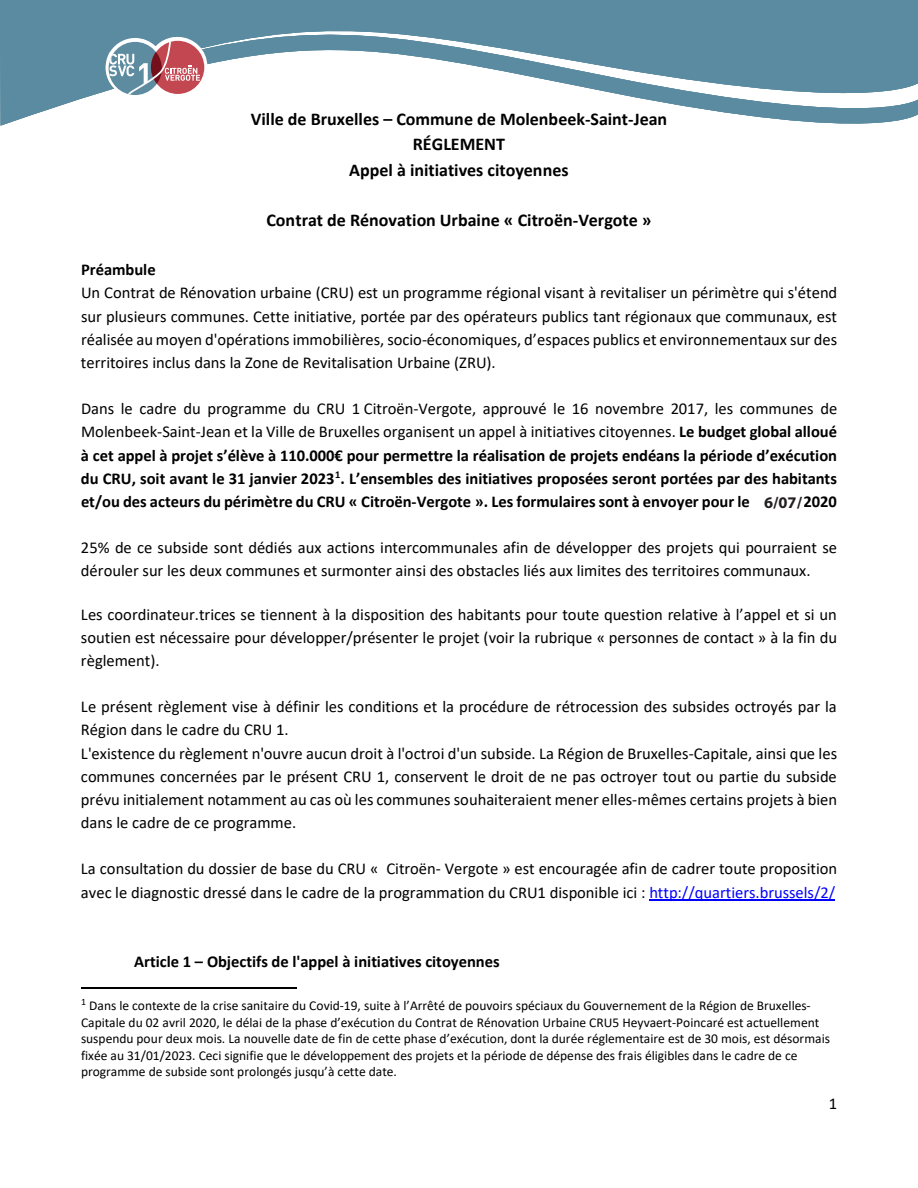
<style>
.page{position:relative;width:918px;height:1188px;background:#fff}
.page>*{position:absolute;margin:0;border:0;box-sizing:border-box;transform-origin:0 0}
.t1{font:700 18px/25.3px "Calibri";color:#000;text-align:center}
.t2{font:16.5px/23.2px "Calibri";color:#000}
.t3{font:700 16.5px/23.2px "Calibri";letter-spacing:-.005em;color:#000;text-align:justify}
.t4{font:700 16.35px "Myriad Pro";color:#231f20}
.t5{font:13.5px/16.5px "Calibri";color:#000}
.s1{font-weight:400}
.s2{color:#00f}
</style>
<div class="page">
<hr style="left:649px;top:899px;width:186px;height:2px;background:#00f">
<hr style="left:81px;top:987px;width:216px;height:1px;background:#000">
<svg style="left:0;top:0;width:918px;height:126px;fill:#5b8ba0"></svg>
<svg style="left:106px;top:37px;width:101px;height:60px"></svg>
<p class="t1" style="left:251px;top:106px;width:418px">Ville de Bruxelles – Commune de Molenbeek-Saint-Jean<br>RÉGLEMENT<br>Appel à initiatives citoyennes</p>
<p class="t1" style="left:266px;top:207px;width:387px">Contrat de Rénovation Urbaine « Citroën-Vergote »</p>
<p class="t3" style="left:81px;top:258px;width:76px">Préambule</p>
<p class="t2" style="left:81px;top:281px;width:758px;text-align:justify">Un Contrat de Rénovation urbaine (CRU) est un programme régional visant à revitaliser un périmètre qui s'étend sur plusieurs communes. Cette initiative, portée par des opérateurs publics tant régionaux que communaux, est réalisée au moyen d'opérations immobilières, socio-économiques, d’espaces publics et environnementaux sur des territoires inclus dans la Zone de Revitalisation Urbaine (ZRU).</p>
<p class="t3" style="left:81px;top:397px;width:758px"><span class="s1">Dans le cadre du programme du CRU 1 Citroën-Vergote, approuvé le 16 novembre 2017, les communes de Molenbeek-Saint-Jean et la Ville de Bruxelles organisent un appel à initiatives citoyennes.</span> Le budget global alloué à cet appel à projet s’élève à 110.000€ pour permettre la réalisation de projets endéans la période d’exécution du CRU, soit avant le 31 janvier 2023<sup>1</sup>. L’ensembles des initiatives proposées seront portées par des habitants et/ou des acteurs du périmètre du CRU « Citroën-Vergote ». Les formulaires sont à envoyer pour le XX/XX/2020</p>
<p class="t2" style="left:81px;top:536px;width:758px">25% de ce subside sont dédiés aux actions intercommunales afin de développer des projets qui pourraient se dérouler sur les deux communes et surmonter ainsi des obstacles liés aux limites des territoires communaux.</p>
<p class="t2" style="left:81px;top:602px;width:758px;text-align:justify">Les coordinateur.trices se tiennent à la disposition des habitants pour toute question relative à l’appel et si un soutien est nécessaire pour développer/présenter le projet (voir la rubrique « personnes de contact » à la fin du règlement).</p>
<p class="t2" style="left:81px;top:695px;width:758px">Le présent règlement vise à définir les conditions et la procédure de rétrocession des subsides octroyés par la Région dans le cadre du CRU 1.<br>L'existence du règlement n'ouvre aucun droit à l'octroi d'un subside. La Région de Bruxelles-Capitale, ainsi que les communes concernées par le présent CRU 1, conservent le droit de ne pas octroyer tout ou partie du subside prévu initialement notamment au cas où les communes souhaiteraient mener elles-mêmes certains projets à bien dans le cadre de ce programme.</p>
<p class="t2" style="left:81px;top:857px;width:758px">La consultation du dossier de base du CRU « Citroën- Vergote » est encouragée afin de cadrer toute proposition avec le diagnostic dressé dans le cadre de la programmation du CRU1 disponible ici : <span class="s2">http://quartiers.brussels/2/</span></p>
<p class="t4" style="left:764px;top:492px;width:39px">6/07/</p>
<p class="t3" style="left:134px;top:950px;width:367px">Article 1 – Objectifs de l'appel à initiatives citoyennes</p>
<p class="t5" style="left:81px;top:997px;width:751px"><sup>1</sup> Dans le contexte de la crise sanitaire du Covid-19, suite à l’Arrêté de pouvoirs spéciaux du Gouvernement de la Région de Bruxelles-Capitale du 02 avril 2020, le délai de la phase d’exécution du Contrat de Rénovation Urbaine CRU5 Heyvaert-Poincaré est actuellement suspendu pour deux mois. La nouvelle date de fin de cette phase d’exécution, dont la durée réglementaire est de 30 mois, est désormais fixée au 31/01/2023. Ceci signifie que le développement des projets et la période de dépense des frais éligibles dans le cadre de ce programme de subside sont prolongés jusqu’à cette date.</p>
<p class="t2" style="left:829px;top:1092px;width:10px">1</p>
</div>
